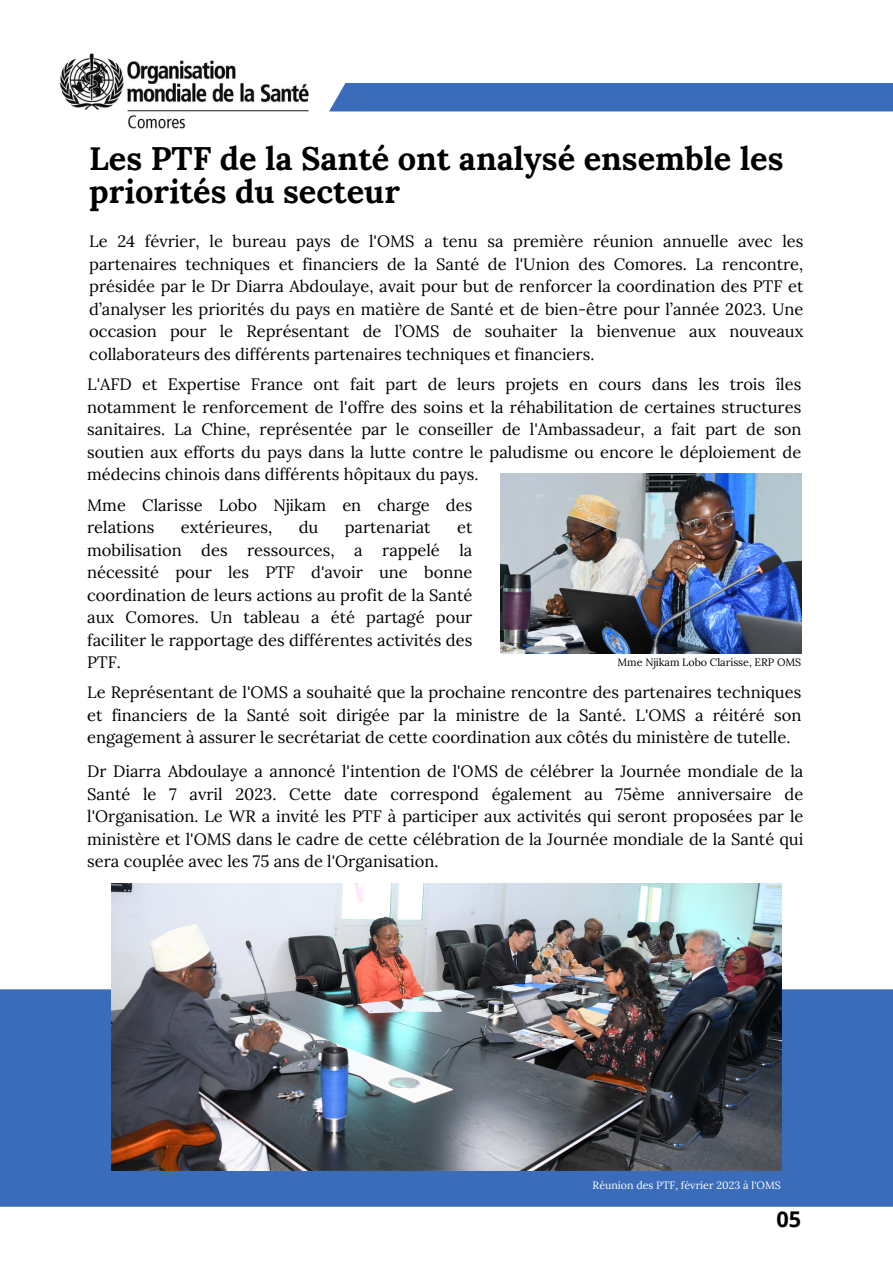
<style>
.page{position:relative;width:893px;height:1264px;background:#fff}
.page>*{position:absolute;margin:0;border:0;box-sizing:border-box;transform-origin:0 0}
.t1{font:700 32.55px/32.5px "Lora";color:#000}
.t2{font:700 21.6px "Open Sans";color:#000}
.t3{font:16.5px/22.5px "Lora";color:#000;text-align:justify}
.t4{font:10.65px "Lora";color:#fff}
.t5{font:10.65px "Lora";color:#000}
</style>
<div class="page">
<div style="left:0;top:989px;width:892px;height:217px;background:#3b6cb9"></div>
<div style="left:329px;top:83px;width:563px;height:28px;background:#3b6cb9"></div>
<img style="left:59px;top:53px;width:249px;height:76px">
<img style="left:112px;top:883px;width:669px;height:287px">
<img style="left:500px;top:474px;width:301px;height:179px">
<p class="t1" style="left:89px;top:142px;width:695px">Les PTF de la Santé ont analysé ensemble les priorités du secteur</p>
<p class="t3" style="left:89px;top:230px;width:715px">Le 24 février, le bureau pays de l'OMS a tenu sa première réunion annuelle avec les partenaires techniques et financiers de la Santé de l'Union des Comores. La rencontre, présidée par le Dr Diarra Abdoulaye, avait pour but de renforcer la coordination des PTF et d’analyser les priorités du pays en matière de Santé et de bien-être pour l’année 2023. Une occasion pour le Représentant de l’OMS de souhaiter la bienvenue aux nouveaux collaborateurs des différents partenaires techniques et financiers.</p>
<p class="t3" style="left:87px;top:373px;width:715px">L'AFD et Expertise France ont fait part de leurs projets en cours dans les trois îles notamment le renforcement de l'offre des soins et la réhabilitation de certaines structures sanitaires. La Chine, représentée par le conseiller de l'Ambassadeur, a fait part de son soutien aux efforts du pays dans la lutte contre le paludisme ou encore le déploiement de médecins chinois dans différents hôpitaux du pays.</p>
<p class="t3" style="left:87px;top:493px;width:386px">Mme Clarisse Lobo Njikam en charge des relations</p>
<p class="t3" style="left:181px;top:516px;width:93px">extérieures,</p>
<p class="t3" style="left:298px;top:516px;width:21px">du</p>
<p class="t3" style="left:345px;top:516px;width:87px">partenariat</p>
<p class="t3" style="left:87px;top:516px;width:386px;text-indent:370px">et mobilisation des ressources, a rappelé la nécessité pour les PTF d'avoir une bonne coordination de leurs actions au profit de la Santé aux Comores. Un tableau a été partagé pour faciliter le rapportage des différentes activités des PTF.</p>
<p class="t3" style="left:87px;top:681px;width:715px">Le Représentant de l'OMS a souhaité que la prochaine rencontre des partenaires techniques et financiers de la Santé soit dirigée par la ministre de la Santé. L'OMS a réitéré son engagement à assurer le secrétariat de cette coordination aux côtés du ministère de tutelle.</p>
<p class="t3" style="left:87px;top:759px;width:717px">Dr Diarra Abdoulaye a annoncé l'intention de l'OMS de célébrer la Journée mondiale de la Santé le 7 avril 2023. Cette date correspond également au 75ème anniversaire de l'Organisation. Le WR a invité les PTF à participer aux activités qui seront proposées par le ministère et l'OMS dans le cadre de cette célébration de la Journée mondiale de la Santé qui sera couplée avec les 75 ans de l'Organisation.</p>
<p class="t5" style="left:617px;top:655px;width:185px">Mme Njikam Lobo Clarisse, ERP OMS</p>
<p class="t4" style="left:592px;top:1178px;width:190px">Réunion des PTF, février 2023 à l'OMS</p>
<p class="t2" style="left:776px;top:1204px;width:26px">05</p>
</div>
